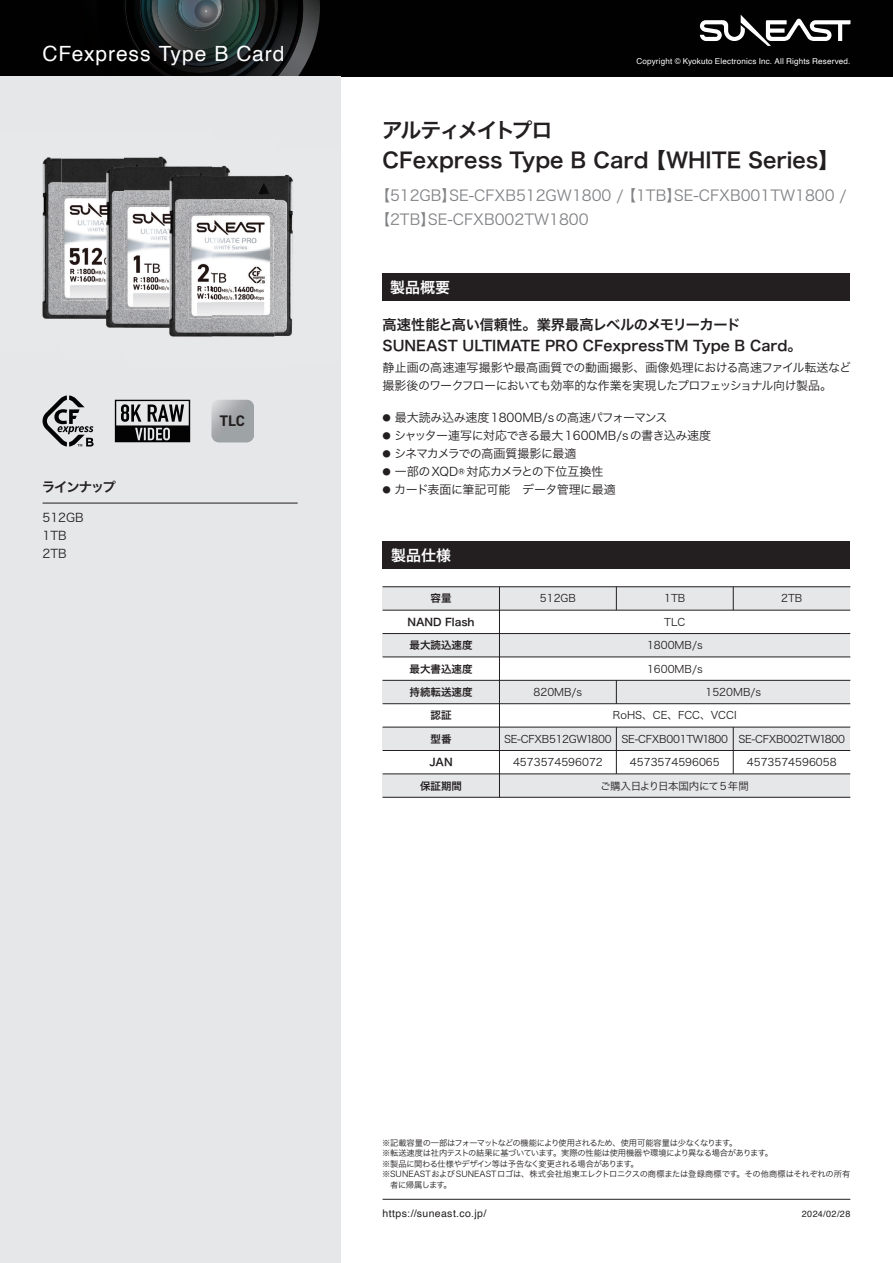
<style>
.page{position:relative;width:893px;height:1263px;background:#fff}
.page>*{position:absolute;margin:0;border:0;box-sizing:border-box;transform-origin:0 0}
.t1{font:21px/30px "Hira Kaku Pro N W6";color:#231f20}
.t2{font:21px "Helvetica";letter-spacing:.045em;color:#fff}
.t3{font:700 15.3px "DIN2014";color:#231f20}
.t4{font:15px/24px "Hira Kaku Pro N W3";color:#808285}
.t5{font:15px "Hira Kaku Pro N W6";color:#fff}
.t6{font:14.25px/21px "Hira Kaku Pro N W6";color:#231f20}
.t7{font:13.5px "Hira Kaku Pro N W6";letter-spacing:-.11em;color:#231f20}
.t8{font:12px/18px "Hira Kaku Pro N W3";letter-spacing:-.03em;color:#231f20}
.t9{font:12px "Hira Kaku Pro N W3";letter-spacing:-.055em;color:#231f20}
.t10{font:12px/18px "Hira Kaku Pro N W3";color:#231f20}
.t11{font:10.5px "Hira Kaku Pro W3";color:#231f20}
.t12{font:10.5px "Hira Kaku Pro W3";letter-spacing:-.025em;color:#231f20}
.t13{font:10.5px "Hira Kaku Pro W6";color:#231f20}
.t14{font:10.5px "Helvetica";letter-spacing:.04em;color:#231f20}
.t15{font:10.5px "Hira Kaku Pro W3";letter-spacing:-.04em;color:#231f20}
.t16{font:9px "Helvetica";letter-spacing:.04em;color:#231f20}
.t17{font:8.25px "Hira Kaku Pro N W3";letter-spacing:-.005em;color:#231f20}
.t18{font:8.25px "Hira Kaku Pro N W3";letter-spacing:-.03em;color:#231f20}
.t19{font:8.25px "Hira Kaku Pro N W3";letter-spacing:-.07em;color:#231f20}
.t20{font:8.25px "Hira Kaku Pro N W3";letter-spacing:-.05em;color:#231f20}
.t21{font:8.25px "Hira Kaku Pro N W3";letter-spacing:-.065em;color:#231f20}
.t22{font:8.1px "Helvetica";letter-spacing:.02em;color:#fff}
.s1{font-size:8.4px}
</style>
<div class="page">
<div style="left:0;top:0;width:80px;height:77px;background:#010101"></div>
<div style="left:320px;top:0;width:573px;height:77px;background:#010101"></div>
<img style="left:80px;top:0;width:240px;height:77px">
<img style="left:97px;top:0;width:206px;height:77px">
<img style="left:100px;top:0;width:200px;height:77px">
<img style="left:118px;top:0;width:164px;height:77px">
<img style="left:256px;top:4px;width:3px;height:42px">
<img style="left:144px;top:0;width:112px;height:63px">
<img style="left:146px;top:0;width:108px;height:60px">
<img style="left:147px;top:0;width:106px;height:59px">
<img style="left:150px;top:0;width:99px;height:56px">
<img style="left:152px;top:0;width:97px;height:55px">
<img style="left:154px;top:0;width:89px;height:50px">
<img style="left:176px;top:0;width:48px;height:31px">
<img style="left:177px;top:28px;width:46px;height:2px">
<img style="left:177px;top:0;width:47px;height:28px">
<img style="left:181px;top:0;width:43px;height:27px">
<img style="left:195px;top:0;width:23px;height:23px">
<img style="left:195px;top:0;width:22px;height:22px">
<img style="left:196px;top:1px;width:21px;height:21px">
<img style="left:196px;top:1px;width:20px;height:20px">
<img style="left:197px;top:2px;width:19px;height:19px">
<img style="left:197px;top:2px;width:18px;height:18px">
<img style="left:198px;top:3px;width:17px;height:17px">
<img style="left:198px;top:3px;width:16px;height:16px">
<img style="left:199px;top:4px;width:15px;height:15px">
<img style="left:199px;top:4px;width:14px;height:14px">
<svg style="left:200px;top:5px;width:13px;height:13px"></svg>
<div style="left:0;top:77px;width:341px;height:1186px;background:#e6e7e9"></div>
<svg style="left:700px;top:15px;width:150px;height:31px"></svg>
<div style="left:383px;top:273px;width:467px;height:28px;background:#231f20"></div>
<hr style="left:43px;top:503px;width:255px;height:1px;background:#231f20">
<hr style="left:383px;top:1199px;width:467px;height:1px;background:#231f20">
<svg style="left:42px;top:395px;width:52px;height:51px"></svg>
<svg style="left:115px;top:400px;width:75px;height:42px"></svg>
<div style="left:383px;top:541px;width:467px;height:28px;background:#231f20"></div>
<div style="left:383px;top:587px;width:467px;height:23px;background:#e6e7e9"></div>
<div style="left:383px;top:633px;width:467px;height:24px;background:#e6e7e9"></div>
<div style="left:383px;top:680px;width:467px;height:24px;background:#e6e7e9"></div>
<div style="left:383px;top:727px;width:467px;height:23px;background:#e6e7e9"></div>
<div style="left:383px;top:774px;width:467px;height:23px;background:#e6e7e9"></div>
<hr style="left:383px;top:586px;width:467px;height:1px;background:#231f20">
<hr style="left:383px;top:610px;width:467px;height:1px;background:#231f20">
<hr style="left:383px;top:633px;width:467px;height:1px;background:#231f20">
<hr style="left:383px;top:657px;width:467px;height:1px;background:#231f20">
<hr style="left:383px;top:680px;width:467px;height:1px;background:#231f20">
<hr style="left:383px;top:703px;width:467px;height:1px;background:#231f20">
<hr style="left:383px;top:727px;width:467px;height:1px;background:#231f20">
<hr style="left:383px;top:750px;width:467px;height:1px;background:#231f20">
<hr style="left:383px;top:774px;width:467px;height:1px;background:#231f20">
<hr style="left:383px;top:797px;width:467px;height:1px;background:#231f20">
<hr style="left:499px;top:587px;width:1px;height:210px;background:#231f20">
<svg style="left:616px;top:587px;width:1px;height:23px"></svg>
<svg style="left:733px;top:587px;width:1px;height:23px"></svg>
<hr style="left:616px;top:727px;width:1px;height:47px;background:#231f20">
<hr style="left:733px;top:727px;width:1px;height:47px;background:#231f20">
<svg style="left:616px;top:680px;width:1px;height:24px"></svg>
<img style="left:42px;top:157px;width:20px;height:28px">
<img style="left:42px;top:185px;width:20px;height:134px">
<img style="left:211px;top:165px;width:63px;height:137px">
<img style="left:62px;top:191px;width:63px;height:137px">
<img style="left:62px;top:157px;width:63px;height:34px">
<img style="left:274px;top:174px;width:19px;height:135px">
<img style="left:274px;top:309px;width:19px;height:28px">
<img style="left:211px;top:302px;width:63px;height:35px">
<img style="left:125px;top:156px;width:86px;height:181px">
<svg style="left:211px;top:400px;width:43px;height:42px;background:#aaadb0"></svg>
<h1 class="t2" style="left:43px;top:38px;width:243px">CFexpress Type B Card</h1>
<p class="t22" style="left:636px;top:54px;width:216px">Copyright © Kyokuto Electronics Inc. All Rights Reserved.</p>
<h1 class="t1" style="left:382px;top:114px;width:459px">アルティメイトプロ<br>CFexpress Type B Card 【WHITE Series】</h1>
<p class="t7" style="left:42px;top:475px;width:76px">ラインナップ</p>
<p class="t10" style="left:43px;top:507px;width:43px">512GB<br>1TB<br>2TB</p>
<p class="t3" style="left:220px;top:410px;width:27px">TLC</p>
<p class="t4" style="left:375px;top:182px;width:473px">【512GB】SE-CFXB512GW1800 / 【1TB】SE-CFXB001TW1800 /【2TB】SE-CFXB002TW1800</p>
<p class="t5" style="left:390px;top:273px;width:61px">製品概要</p>
<p class="t6" style="left:383px;top:314px;width:421px">高速性能と高い信頼性。業界最高レベルのメモリーカード<br>SUNEAST ULTIMATE PRO CFexpressTM Type B Card。</p>
<p class="t8" style="left:383px;top:358px;width:470px">静止画の高速連写撮影や最高画質での動画撮影、画像処理における高速ファイル転送など撮影後のワークフローにおいても効率的な作業を実現したプロフェッショナル向け製品。</p>
<p class="t8" style="left:382px;top:408px;width:286px"><span class="s1">●</span> 最大読み込み速度1800MB/sの高速パフォーマンス</p>
<p class="t8" style="left:382px;top:426px;width:330px"><span class="s1">●</span> シャッター連写に対応できる最大1600MB/sの書き込み速度</p>
<p class="t9" style="left:382px;top:443px;width:195px"><span class="s1">●</span> シネマカメラでの高画質撮影に最適</p>
<p class="t8" style="left:382px;top:462px;width:223px"><span class="s1">●</span> 一部のXQD®対応カメラとの下位互換性</p>
<p class="t8" style="left:382px;top:480px;width:235px"><span class="s1">●</span> カード表面に筆記可能　データ管理に最適</p>
<p class="t5" style="left:391px;top:542px;width:61px">製品仕様</p>
<p class="t13" style="left:430px;top:589px;width:22px">容量</p>
<p class="t13" style="left:407px;top:612px;width:69px">NAND Flash</p>
<p class="t13" style="left:409px;top:636px;width:64px">最大読込速度</p>
<p class="t13" style="left:409px;top:659px;width:64px">最大書込速度</p>
<p class="t13" style="left:409px;top:682px;width:64px">持続転送速度</p>
<p class="t13" style="left:430px;top:706px;width:22px">認証</p>
<p class="t13" style="left:430px;top:729px;width:22px">型番</p>
<p class="t13" style="left:429px;top:753px;width:25px">JAN</p>
<p class="t13" style="left:420px;top:776px;width:43px">保証期間</p>
<p class="t11" style="left:540px;top:589px;width:38px">512GB</p>
<p class="t11" style="left:664px;top:589px;width:23px">1TB</p>
<p class="t11" style="left:664px;top:612px;width:23px">TLC</p>
<p class="t11" style="left:647px;top:636px;width:57px">1800MB/s</p>
<p class="t11" style="left:647px;top:659px;width:57px">1600MB/s</p>
<p class="t11" style="left:781px;top:589px;width:23px">2TB</p>
<p class="t11" style="left:705px;top:683px;width:57px">1520MB/s</p>
<p class="t11" style="left:613px;top:706px;width:125px">RoHS、CE、FCC、VCCI</p>
<p class="t12" style="left:621px;top:729px;width:108px">SE-CFXB001TW1800</p>
<p class="t11" style="left:630px;top:753px;width:91px">4573574596065</p>
<p class="t15" style="left:600px;top:776px;width:150px">ご購入日より日本国内にて5 年間</p>
<p class="t11" style="left:534px;top:683px;width:50px">820MB/s</p>
<p class="t12" style="left:504px;top:729px;width:109px">SE-CFXB512GW1800</p>
<p class="t11" style="left:513px;top:753px;width:91px">4573574596072</p>
<p class="t12" style="left:738px;top:729px;width:108px">SE-CFXB002TW1800</p>
<p class="t11" style="left:747px;top:753px;width:91px">4573574596058</p>
<p class="t19" style="left:382px;top:1135px;width:357px">※記載容量の一部はフォーマットなどの機能により使用されるため、使用可能容量は少なくなります。</p>
<p class="t18" style="left:382px;top:1145px;width:392px">※転送速度は社内テストの結果に基づいています。実際の性能は使用機器や環境により異なる場合があります。</p>
<p class="t20" style="left:382px;top:1156px;width:258px">※製品に関わる仕様やデザイン等は予告なく変更される場合があります。</p>
<p class="t17" style="left:382px;top:1166px;width:470px">※SUNEASTおよびSUNEASTロゴは、株式会社旭東エレクトロニクスの商標または登録商標です。その他商標はそれぞれの所有</p>
<p class="t21" style="left:390px;top:1177px;width:63px">者に帰属します。</p>
<p class="t16" style="left:802px;top:1207px;width:50px">2024/02/28</p>
<p class="t14" style="left:383px;top:1205px;width:105px">https://suneast.co.jp/</p>
</div>
